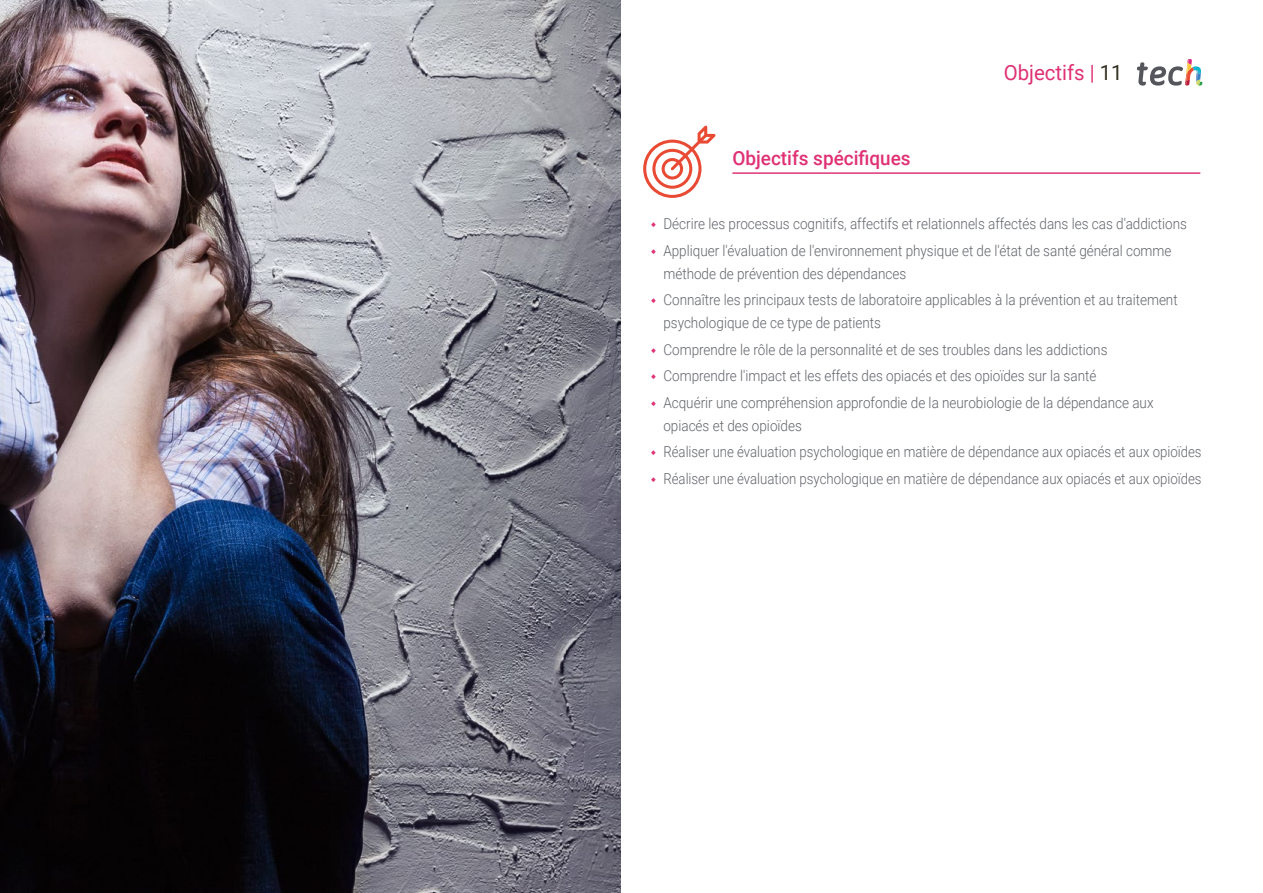
<style>
.page{position:relative;width:1263px;height:893px;background:#fff}
.page>*{position:absolute;margin:0;border:0;box-sizing:border-box;transform-origin:0 0}
.t1{font:21px "Roboto";color:#df3174}
.t2{font:500 19.5px "Roboto";color:#df3174}
.t3{font:300 15px/26.7px "Roboto";color:#61646a;scale:.9 1}
.s1{color:#312e20}
</style>
<div class="page">
<svg style="left:643px;top:126px;width:73px;height:72px"></svg>
<hr style="left:732px;top:173px;width:468px;height:1px;background:#df3174">
<img style="left:0;top:0;width:621px;height:893px">
<svg style="left:1137px;top:59px;width:65px;height:27px"></svg>
<h2 class="t2" style="left:732px;top:144px;width:180px">Objectifs spécifiques</h2>
<h1 class="t1" style="left:1004px;top:57px;width:120px">Objectifs | <span class="s1">11</span></h1>
<p class="t3" style="left:663px;top:210px;width:583px">Décrire les processus cognitifs, affectifs et relationnels affectés dans les cas d'addictions<br>Appliquer l'évaluation de l'environnement physique et de l'état de santé général comme</p>
<p class="t3" style="left:663px;top:259px;width:573px">méthode de prévention des dépendances<br>Connaître les principaux tests de laboratoire applicables à la prévention et au traitement</p>
<p class="t3" style="left:663px;top:309px;width:546px">psychologique de ce type de patients<br>Comprendre le rôle de la personnalité et de ses troubles dans les addictions Comprendre l'impact et les effets des opiacés et des opioïdes sur la santé<br>Acquérir une compréhension approfondie de la neurobiologie de la dépendance aux</p>
<p class="t3" style="left:663px;top:411px;width:599px">opiacés et des opioïdes<br>Réaliser une évaluation psychologique en matière de dépendance aux opiacés et aux opioïdes<br>Réaliser une évaluation psychologique en matière de dépendance aux opiacés et aux opioïdes</p>
</div>
